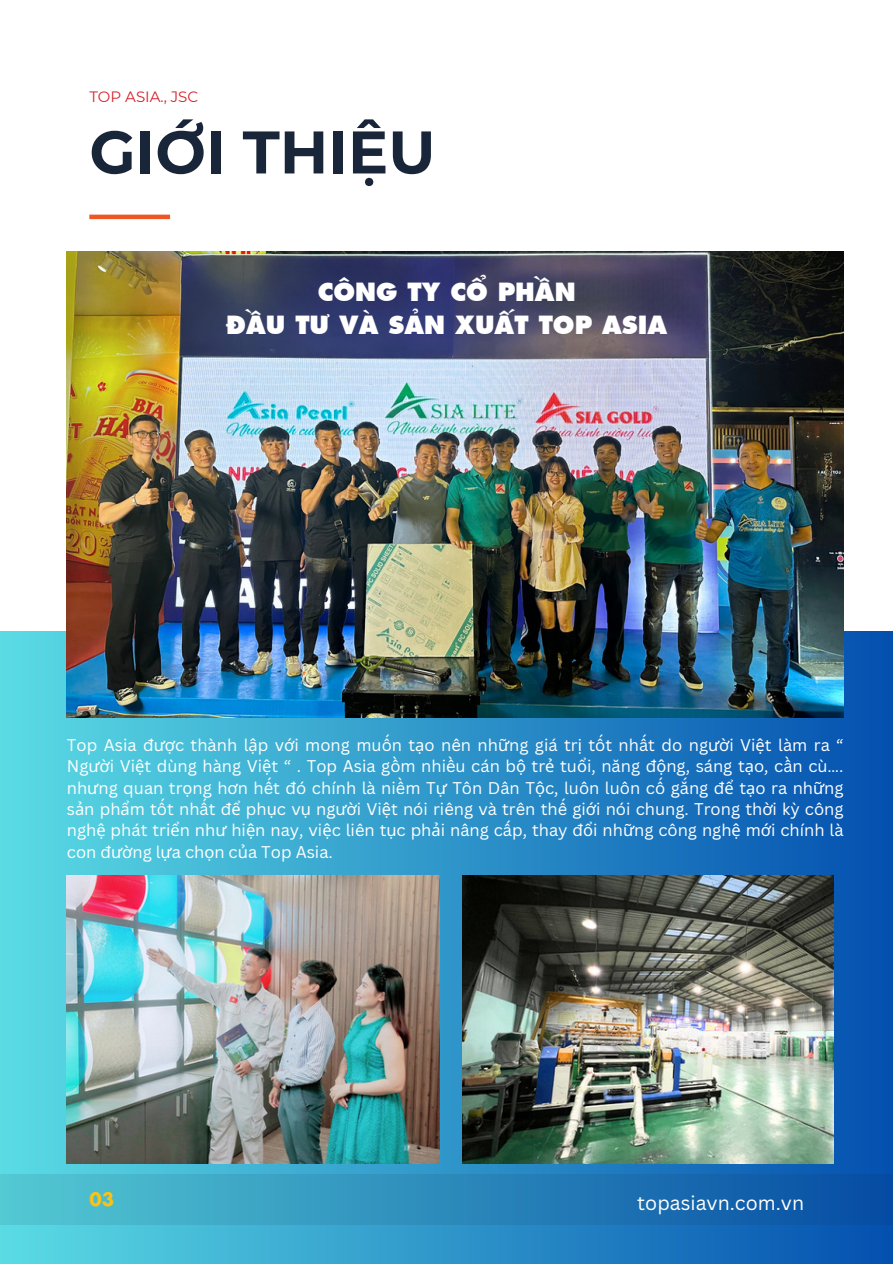
<style>
.page{position:relative;width:893px;height:1264px;background:#fff}
.page>*{position:absolute;margin:0;border:0;box-sizing:border-box;transform-origin:0 0}
.t1{font:700 60px "Montserrat";color:#192639}
.t2{font:800 24px "SFU Futura";color:#fff}
.t3{font:19.5px "Canva Sans";color:#fff}
.t4{font:700 18px "SFU Futura";color:#fac213}
.t5{font:16.5px/21.3px "Canva Sans";color:#fff;text-align:justify}
.t6{font:15px "Montserrat";color:#d5222c}
.s1{font-family:"Noto Sans"}
</style>
<div class="page">
<div style="left:0;top:631px;width:892px;height:632px;background:linear-gradient(to right,#5bdbe3,#0450af)"></div>
<div style="left:0;top:1174px;width:892px;height:50px;background:linear-gradient(to right,#54c9d3,#054ba3)"></div>
<hr style="left:89px;top:215px;width:81px;height:4px;background:#ec5725">
<img style="left:67px;top:252px;width:776px;height:466px">
<img style="left:67px;top:875px;width:372px;height:288px">
<img style="left:462px;top:875px;width:371px;height:288px">
<p class="t6" style="left:89px;top:88px;width:110px">TOP ASIA., JSC</p>
<p class="t1" style="left:89px;top:115px;width:347px">GIỚI THIỆU</p>
<p class="t2" style="left:318px;top:273px;width:259px">CÔNG TY CỔ PHẦN</p>
<p class="t2" style="left:226px;top:305px;width:442px">ĐẦU TƯ VÀ SẢN XUẤT TOP ASIA</p>
<p class="t5" style="left:67px;top:733px;width:778px">Top Asia đ<span class="s1">ượ</span>c thành l<span class="s1">ậ</span>p v<span class="s1">ớ</span>i mong muốn t<span class="s1">ạ</span>o nên nh<span class="s1">ữ</span>ng giá tr<span class="s1">ị</span> tốt nhất do ng<span class="s1">ườ</span>i Vi<span class="s1">ệ</span>t làm ra “ Ng<span class="s1">ườ</span>i Vi<span class="s1">ệ</span>t dùng hàng Vi<span class="s1">ệ</span>t “ . Top Asia gồm nhiều cán b<span class="s1">ộ</span> tr<span class="s1">ẻ</span> tu<span class="s1">ổ</span>i, năng đ<span class="s1">ộ</span>ng, sáng t<span class="s1">ạ</span>o, cần cù…. nh<span class="s1">ư</span>ng quan tr<span class="s1">ọ</span>ng h<span class="s1">ơ</span>n hết đó chính là niềm T<span class="s1">ự</span> Tôn Dân T<span class="s1">ộ</span>c, luôn luôn cố gắng đ<span class="s1">ể</span> t<span class="s1">ạ</span>o ra nh<span class="s1">ữ</span>ng s<span class="s1">ả</span>n ph<span class="s1">ẩ</span>m tốt nhất đ<span class="s1">ể</span> ph<span class="s1">ụ</span>c v<span class="s1">ụ</span> ng<span class="s1">ườ</span>i Vi<span class="s1">ệ</span>t nói riêng và trên thế gi<span class="s1">ớ</span>i nói chung. Trong th<span class="s1">ờ</span>i kỳ công ngh<span class="s1">ệ</span> phát tri<span class="s1">ể</span>n nh<span class="s1">ư</span> hi<span class="s1">ệ</span>n nay, vi<span class="s1">ệ</span>c liên t<span class="s1">ụ</span>c ph<span class="s1">ả</span>i nâng cấp, thay đ<span class="s1">ổ</span>i nh<span class="s1">ữ</span>ng công ngh<span class="s1">ệ</span> m<span class="s1">ớ</span>i chính là con đ<span class="s1">ườ</span>ng l<span class="s1">ự</span>a ch<span class="s1">ọ</span>n c<span class="s1">ủ</span>a Top Asia.</p>
<p class="t4" style="left:89px;top:1184px;width:26px">03</p>
<p class="t3" style="left:637px;top:1189px;width:168px">topasiavn.com.vn</p>
</div>
